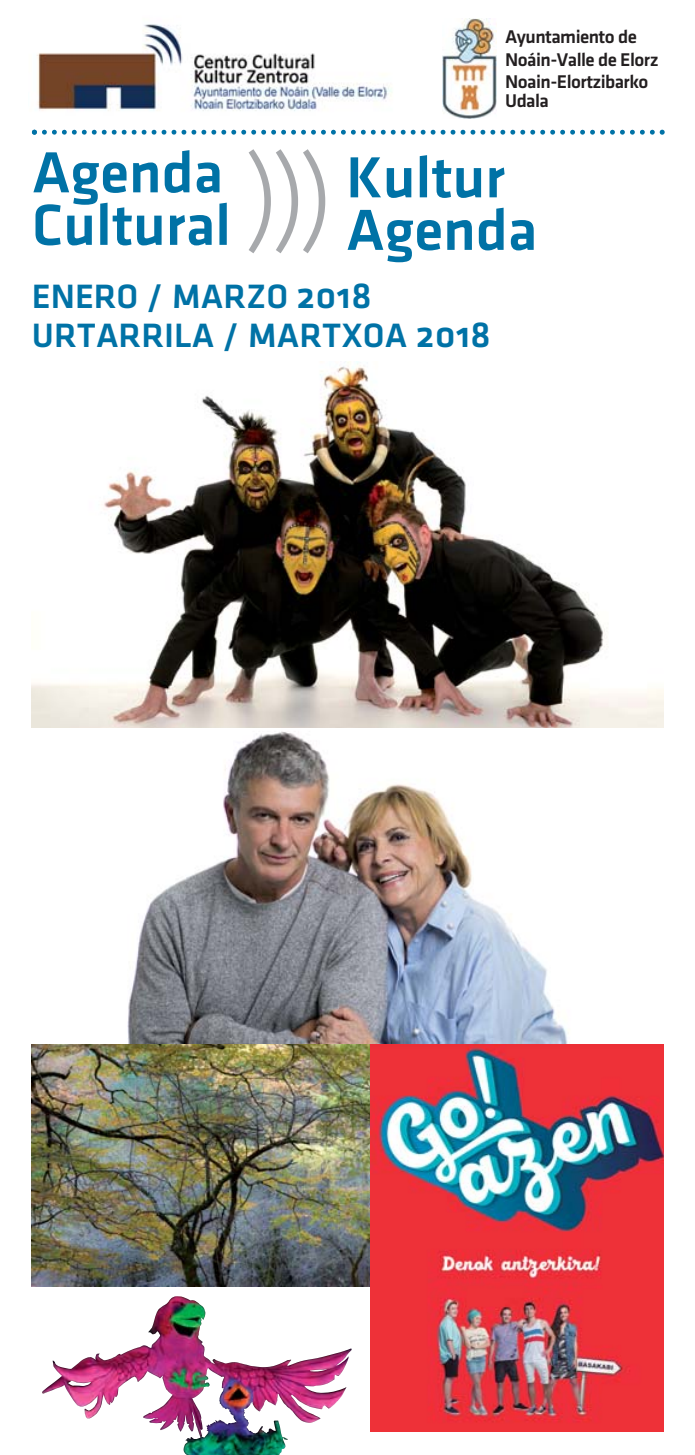
<style>
.page{position:relative;width:695px;height:1455px;background:#fff}
.page>*{position:absolute;margin:0;border:0;box-sizing:border-box;transform-origin:0 0}
.t1{font:60px/52.5px "Klavika Medium OSF";color:#0072a6}
.t2{font:35px/38.5px "Klavika Medium OSF";color:#0072a6}
.t3{font:19px/22.2px "Klavika Medium OSF";letter-spacing:-.03em;color:#231f20}
.s1{font-size:37.5px}
</style>
<div class="page">
<img style="left:37px;top:24px;width:355px;height:87px">
<div style="left:441px;top:16px;width:57px;height:106px;background:linear-gradient(to right,#fefffe,#fcfcfc)"></div>
<img style="left:442px;top:19px;width:54px;height:100px">
<svg style="left:32px;top:130px;width:632px;height:5px"></svg>
<img style="left:42px;top:1296px;width:310px;height:158px">
<img style="left:192px;top:1367px;width:44px;height:70px">
<img style="left:32px;top:1043px;width:338px;height:243px">
<img style="left:370px;top:1043px;width:293px;height:388px">
<img style="left:32px;top:727px;width:631px;height:316px">
<img style="left:32px;top:362px;width:631px;height:365px">
<p class="t3" style="left:505px;top:27px;width:155px">Ayuntamiento de<br>Noáin-Valle de Elorz<br>Noain-Elortzibarko</p>
<p class="t3" style="left:505px;top:91px;width:45px">Udala</p>
<h1 class="t1" style="left:245px;top:156px;width:293px;text-indent:101px">Kultur <sup>)))</sup> Agenda</h1>
<h1 class="t1" style="left:32px;top:151px;width:200px">Agenda<br>Cultural</h1>
<h2 class="t2" style="left:32px;top:280px;width:460px">ENERO / MARZO <span class="s1">2018<br></span>URTARRILA / MARTXOA <span class="s1">2018</span></h2>
</div>
